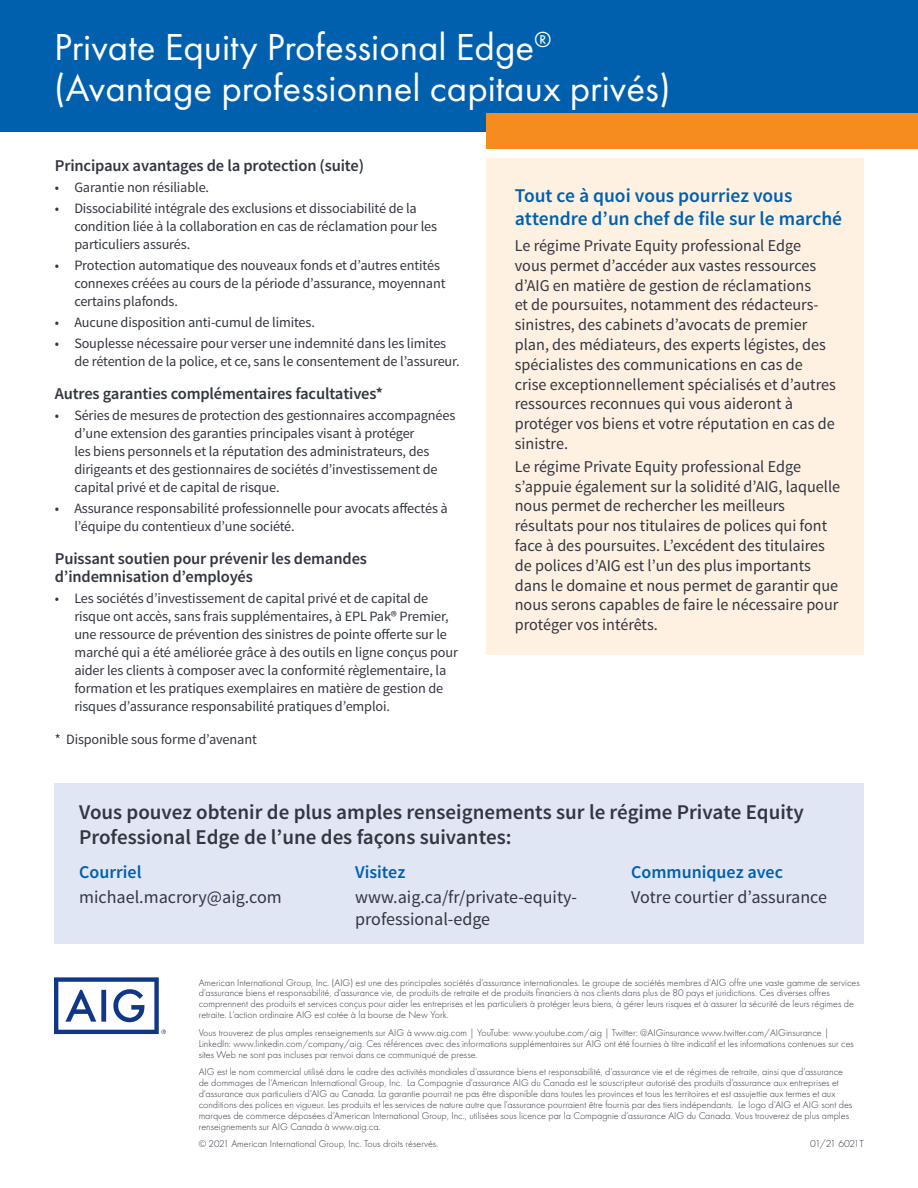
<style>
.page{position:relative;width:918px;height:1188px;background:#fff}
.page>*{position:absolute;margin:0;border:0;box-sizing:border-box;transform-origin:0 0}
.t1{font:39px/40.5px "Futura PT";color:#fff}
.t2{font:600 21px/25.2px "Source Sans Pro";color:#323640}
.t3{font:600 19.5px/23.4px "Source Sans Pro";color:#0160ae}
.t4{font:18px/21.6px "Source Sans Pro";color:#323640}
.t5{font:600 18px "Source Sans Pro";color:#0160ae}
.t6{font:16.5px/19.8px "Source Sans Pro";color:#323640}
.t7{font:600 16.5px/18px "Source Sans Pro";letter-spacing:-.01em;color:#323640}
.t8{font:14.25px/18px "Source Sans Pro";letter-spacing:-.01em;color:#323640}
.t9{font:300 10.5px "Futura PT";letter-spacing:-.045em;color:#323640}
.t10{font:300 10.2px/10.8px "Futura PT";color:#323640}
</style>
<div class="page">
<div style="left:54px;top:783px;width:810px;height:160px;background:#e0e6f3"></div>
<div style="left:486px;top:158px;width:378px;height:497px;background:#fef1e2"></div>
<div style="left:0;top:0;width:918px;height:131px;background:#0160ae"></div>
<div style="left:486px;top:113px;width:432px;height:36px;background:#f68b1f"></div>
<svg style="left:54px;top:977px;width:112px;height:57px"></svg>
<h1 class="t1" style="left:54px;top:27px;width:618px">Private Equity Professional Edge<sup>® </sup>(Avantage professionnel capitaux privés)</h1>
<h3 class="t7" style="left:55px;top:157px;width:311px">Principaux avantages de la protection (suite)</h3>
<h3 class="t8" style="left:55px;top:178px;width:156px">• Garantie non résiliable.</h3>
<h3 class="t8" style="left:74px;top:199px;width:364px;text-indent:-19px">• Dissociabilité intégrale des exclusions et dissociabilité de la condition liée à la collaboration en cas de réclamation pour les particuliers assurés.</h3>
<h3 class="t8" style="left:74px;top:256px;width:373px;text-indent:-19px">• Protection automatique des nouveaux fonds et d’autres entités connexes créées au cours de la période d’assurance, moyennant certains plafonds.</h3>
<h3 class="t8" style="left:55px;top:313px;width:262px">• Aucune disposition anti-cumul de limites.</h3>
<h3 class="t8" style="left:74px;top:334px;width:387px;text-indent:-19px">• Souplesse nécessaire pour verser une indemnité dans les limites de rétention de la police, et ce, sans le consentement de l’assureur.</h3>
<h3 class="t7" style="left:55px;top:385px;width:330px">Autres garanties complémentaires facultatives*</h3>
<p class="t8" style="left:74px;top:406px;width:383px;text-indent:-19px">• Séries de mesures de protection des gestionnaires accompagnées d’une extension des garanties principales visant à protéger<br>les biens personnels et la réputation des administrateurs, des dirigeants et des gestionnaires de sociétés d’investissement de capital privé et de capital de risque.</p>
<h3 class="t8" style="left:74px;top:499px;width:375px;text-indent:-19px">• Assurance responsabilité professionnelle pour avocats affectés à l’équipe du contentieux d’une société.</h3>
<h3 class="t7" style="left:55px;top:550px;width:314px">Puissant soutien pour prévenir les demandes d’indemnisation d’employés</h3>
<p class="t8" style="left:74px;top:589px;width:385px;text-indent:-19px">• Les sociétés d’investissement de capital privé et de capital de risque ont accès, sans frais supplémentaires, à EPL Pak® Premier, une ressource de prévention des sinistres de pointe offerte sur le marché qui a été améliorée grâce à des outils en ligne conçus pour aider les clients à composer avec la conformité règlementaire, la formation et les pratiques exemplaires en matière de gestion de risques d’assurance responsabilité pratiques d’emploi.</p>
<h3 class="t8" style="left:55px;top:730px;width:204px">* Disponible sous forme d’avenant</h3>
<h3 class="t3" style="left:515px;top:184px;width:329px">Tout ce à quoi vous pourriez vous attendre d’un chef de file sur le marché</h3>
<p class="t6" style="left:515px;top:236px;width:323px">Le régime Private Equity professional Edge vous permet d’accéder aux vastes ressources d’AIG en matière de gestion de réclamations<br>et de poursuites, notamment des rédacteurs&shy;sinistres, des cabinets d’avocats de premier plan, des médiateurs, des experts légistes, des spécialistes des communications en cas de crise exceptionnellement spécialisés et d’autres ressources reconnues qui vous aideront à protéger vos biens et votre réputation en cas de sinistre.</p>
<p class="t6" style="left:515px;top:457px;width:327px">Le régime Private Equity professional Edge s’appuie également sur la solidité d’AIG, laquelle nous permet de rechercher les meilleurs résultats pour nos titulaires de polices qui font face à des poursuites. L’excédent des titulaires de polices d’AIG est l’un des plus importants dans le domaine et nous permet de garantir que nous serons capables de faire le nécessaire pour protéger vos intérêts.</p>
<h2 class="t2" style="left:79px;top:800px;width:726px">Vous pouvez obtenir de plus amples renseignements sur le régime Private Equity<br>Professional Edge de l’une des façons suivantes:</h2>
<h3 class="t5" style="left:79px;top:861px;width:64px">Courriel</h3>
<h3 class="t4" style="left:79px;top:887px;width:204px">michael.macrory@aig.com</h3>
<h3 class="t5" style="left:355px;top:861px;width:52px">Visitez</h3>
<h3 class="t4" style="left:355px;top:887px;width:223px">www.aig.ca/fr/private-equity&shy;professional-edge</h3>
<h3 class="t5" style="left:631px;top:861px;width:153px">Communiquez avec</h3>
<h3 class="t4" style="left:631px;top:887px;width:197px">Votre courtier d’assurance</h3>
<p class="t10" style="left:199px;top:977px;width:663px">American International Group, Inc. (AIG) est une des principales sociétés d’assurance internationales. Le groupe de sociétés membres d’AIG offre une vaste gamme de services d’assurance biens et responsabilité, d’assurance vie, de produits de retraite et de produits financiers à nos clients dans plus de 80 pays et juridictions. Ces diverses offres comprennent des produits et services conçus pour aider les entreprises et les particuliers à protéger leurs biens, à gérer leurs risques et à assurer la sécurité de leurs régimes de retraite. L’action ordinaire AIG est cotée à la bourse de New York.</p>
<p class="t10" style="left:199px;top:1027px;width:657px">Vous trouverez de plus amples renseignements sur AIG à www.aig.com | YouTube: www.youtube.com/aig | Twitter: @AIGinsurance www.twitter.com/AIGinsurance |<br>LinkedIn: www.linkedin.com/company/aig. Ces références avec des informations supplémentaires sur AIG ont été fournies à titre indicatif et les informations contenues sur ces sites Web ne sont pas incluses par renvoi dans ce communiqué de presse.</p>
<p class="t10" style="left:199px;top:1066px;width:655px">AIG est le nom commercial utilisé dans le cadre des activités mondiales d’assurance biens et responsabilité, d’assurance vie et de régimes de retraite, ainsi que d’assurance de dommages de l’American International Group, Inc. La Compagnie d’assurance AIG du Canada est le souscripteur autorisé des produits d’assurance aux entreprises et d’assurance aux particuliers d’AIG au Canada. La garantie pourrait ne pas être disponible dans toutes les provinces et tous les territoires et est assujettie aux termes et aux conditions des polices en vigueur. Les produits et les services de nature autre que l’assurance pourraient être fournis par des tiers indépendants. Le logo d’AIG et AIG sont des marques de commerce déposées d’American International Group, Inc., utilisées sous licence par la Compagnie d’assurance AIG du Canada. Vous trouverez de plus amples renseignements sur AIG Canada à www.aig.ca.</p>
<p class="t10" style="left:199px;top:1138px;width:241px">© 2021 American International Group, Inc. Tous droits réservés.</p>
<p class="t9" style="left:810px;top:1138px;width:55px">01/21 6021T</p>
</div>
